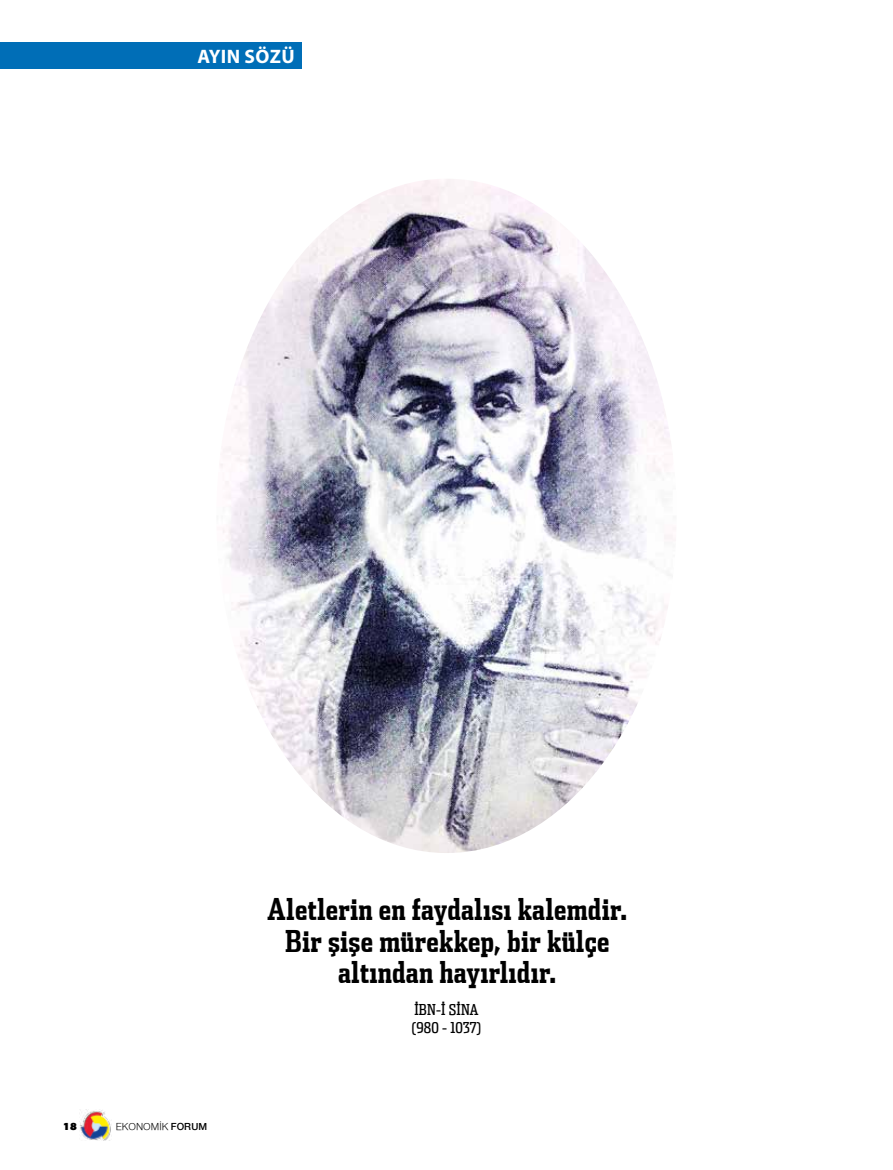
<style>
.page{position:relative;width:893px;height:1170px;background:#fff}
.page>*{position:absolute;margin:0;border:0;box-sizing:border-box;transform-origin:0 0}
.t1{font:700 30px/31.5px "Dispatch Comp";letter-spacing:.01em;color:#000;text-align:center}
.t2{font:700 19.5px "Myriad Pro";letter-spacing:.02em;color:#fff}
.t3{font:15px/18px "Dispatch Comp Reg";letter-spacing:.01em;color:#000}
.t4{font:10.5px "Nimbus Sans Novus";color:#000}
.t5{font:900 10.5px "PF Agora Sans Pro";color:#000}
.s1{font-weight:600}
</style>
<div class="page">
<div style="left:0;top:43px;width:302px;height:26px;background:#006eb7"></div>
<img style="left:80px;top:1109px;width:31px;height:31px">
<img style="left:220px;top:179px;width:453px;height:674px">
<p class="t2" style="left:198px;top:45px;width:99px">AYIN SÖZÜ</p>
<p class="t5" style="left:63px;top:1119px;width:15px">18</p>
<p class="t4" style="left:116px;top:1120px;width:93px">EKONOMİK <span class="s1">FORUM</span></p>
<p class="t1" style="left:267px;top:892px;width:362px">Aletlerin en faydalısı kalemdir.<br>Bir şişe mürekkep, bir külçe altından hayırlıdır.</p>
<p class="t3" style="left:412px;top:1000px;width:71px">İBN-I SINA (980 - 1037)</p>
</div>
